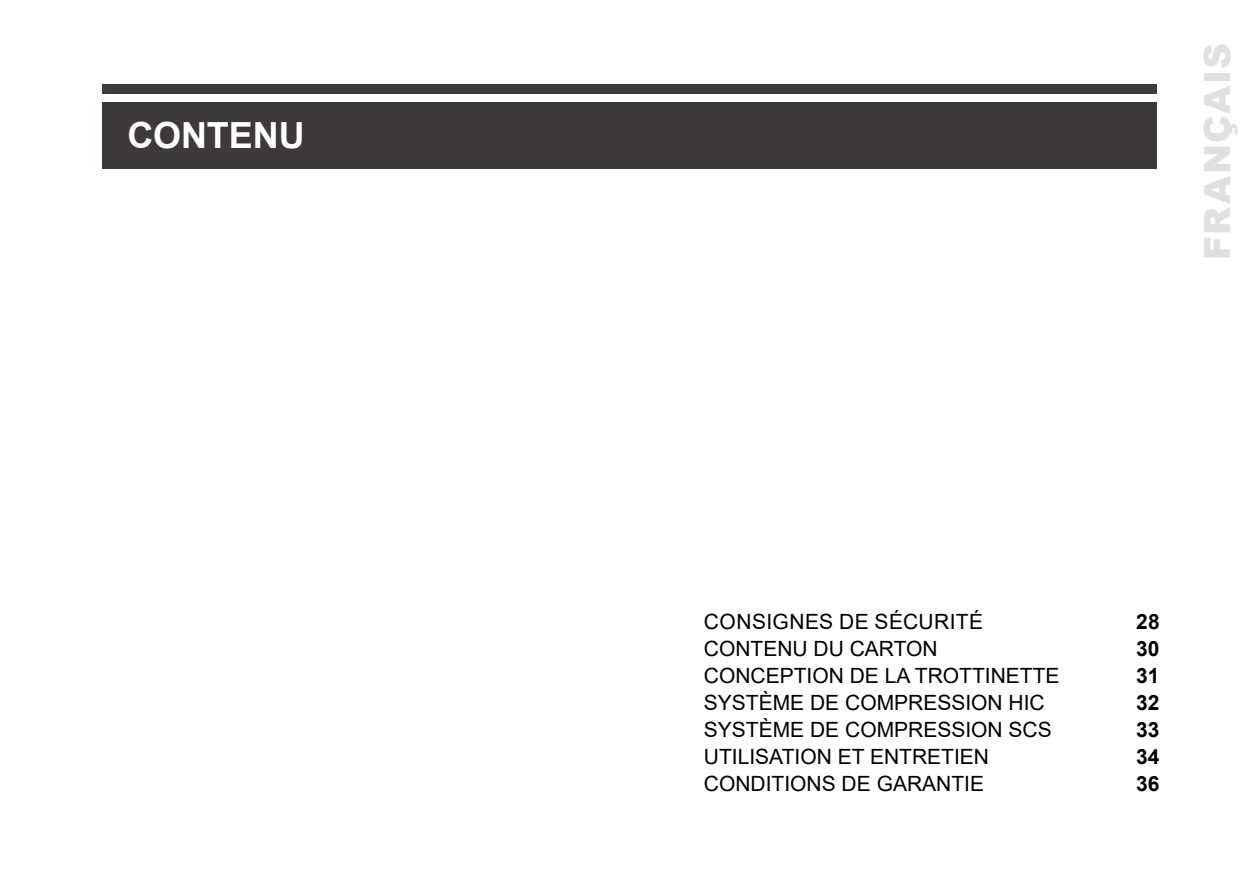
<style>
.page{position:relative;width:1259px;height:893px;background:#fff}
.page>*{position:absolute;margin:0;border:0;box-sizing:border-box;transform-origin:0 0}
.t1{font:900 36px "Arial";letter-spacing:.04em;color:#dfe0e1}
.t2{font:700 36px "Arial";letter-spacing:-.005em;color:#fff}
.t3{font:21px "Arial";color:#000}
.t4{font:21px "Arial";letter-spacing:.02em;color:#000}
.t5{font:700 21px "Arial";color:#000}
</style>
<div class="page">
<div style="left:102px;top:102px;width:1055px;height:66px;background:#3e3a39"></div>
<div style="left:102px;top:84px;width:1055px;height:10px;background:#3e3a39"></div>
<h1 class="t2" style="left:128px;top:110px;width:179px">CONTENU</h1>
<h1 class="t1" style="left:1191px;top:260px;width:218px;rotate:-90deg">FRANÇAIS</h1>
<p class="t4" style="left:704px;top:607px;width:281px">CONSIGNES DE SÉCURITÉ</p>
<p class="t5" style="left:1136px;top:607px;width:25px">28</p>
<p class="t3" style="left:704px;top:634px;width:235px">CONTENU DU CARTON</p>
<p class="t5" style="left:1136px;top:634px;width:25px">30</p>
<p class="t3" style="left:704px;top:661px;width:357px">CONCEPTION DE LA TROTTINETTE</p>
<p class="t5" style="left:1136px;top:661px;width:25px">31</p>
<p class="t3" style="left:704px;top:688px;width:342px">SYSTÈME DE COMPRESSION HIC</p>
<p class="t5" style="left:1136px;top:688px;width:25px">32</p>
<p class="t3" style="left:704px;top:715px;width:349px">SYSTÈME DE COMPRESSION SCS</p>
<p class="t5" style="left:1136px;top:715px;width:25px">33</p>
<p class="t3" style="left:704px;top:742px;width:287px">UTILISATION ET ENTRETIEN</p>
<p class="t5" style="left:1136px;top:742px;width:25px">34</p>
<p class="t3" style="left:704px;top:769px;width:282px">CONDITIONS DE GARANTIE</p>
<p class="t5" style="left:1136px;top:769px;width:25px">36</p>
</div>
